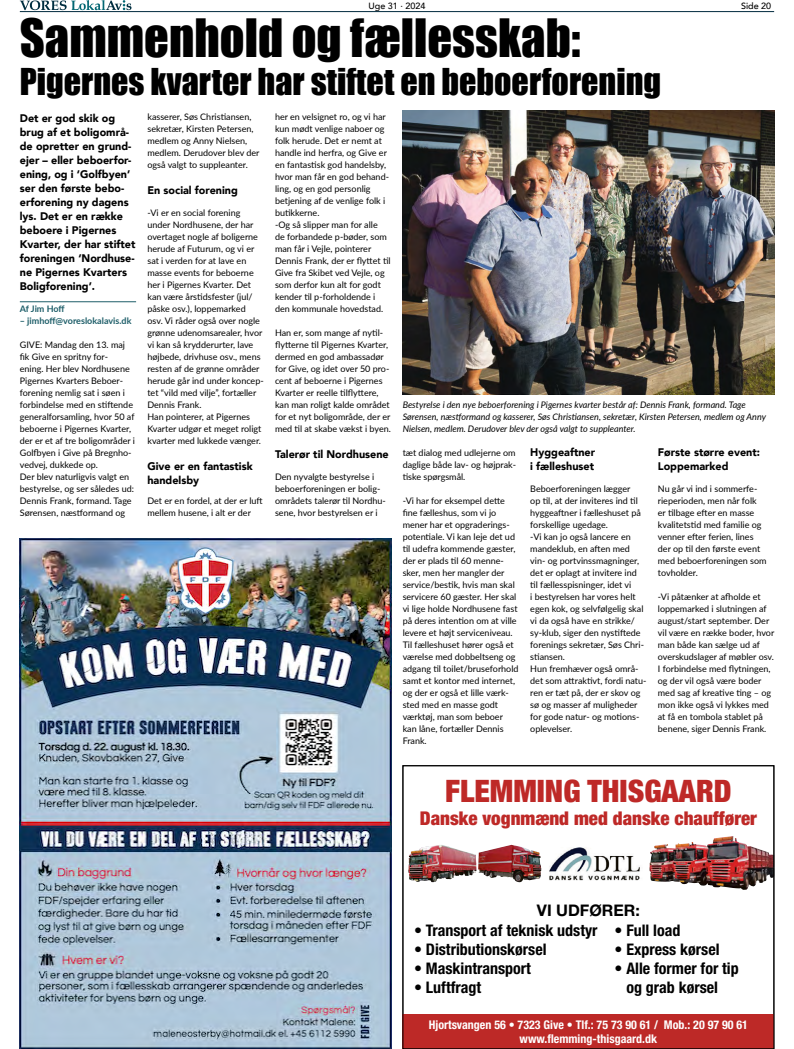
<style>
.page{position:relative;width:794px;height:1049px;background:#fff}
.page>*{position:absolute;margin:0;border:0;box-sizing:border-box;transform-origin:0 0}
.t1{font:48.5px "Impact";color:#000}
.t2{font:34px "Impact";color:#000}
.t3{font:900 condensed 31px "Helvetica Neue LT Std";color:#be2927}
.t4{font:900 condensed 19px "Helvetica Neue LT Std";color:#be2927}
.t5{font:700 condensed 16px/19px "Helvetica Neue LT Std";color:#000;text-align:center}
.t6{font:700 16px "Helvetica Neue LT Std";color:#000}
.t7{font:700 condensed 12px/14px "Helvetica Neue LT Std";color:#fff;text-align:center}
.t8{font:900 11px/14px "Avenir";color:#000}
.t9{font:9px/12px "Lato";color:#000}
.t10{font:italic 9px/12px "Lato";color:#000}
.t11{font:700 9px "Lato";color:#1e5e69}
.t12{font:500 9px "Avenir";color:#000}
</style>
<div class="page">
<svg style="left:20px;top:0;width:111px;height:10px"></svg>
<hr style="left:20px;top:11px;width:754px;height:1px;background:#002a3e">
<img style="left:649px;top:836px;width:84px;height:50px">
<div style="left:403px;top:1015px;width:371px;height:34px;background:#bd2927"></div>
<img style="left:549px;top:847px;width:91px;height:34px">
<img style="left:408px;top:845px;width:68px;height:37px">
<img style="left:478px;top:845px;width:63px;height:37px">
<div style="left:403px;top:765px;width:371px;height:284px;border:1px solid #000"></div>
<img style="left:20px;top:539px;width:371px;height:510px">
<hr style="left:20px;top:301px;width:116px;height:1px;background:#1e5e69">
<img style="left:403px;top:111px;width:371px;height:283px">
<p class="t12" style="left:368px;top:-2px;width:58px">Uge 31 · 2024</p>
<p class="t12" style="left:741px;top:-2px;width:32px">Side 20</p>
<h1 class="t1" style="left:20px;top:0;width:562px">Sammenhold og fællesskab:</h1>
<h2 class="t2" style="left:20px;top:55px;width:643px">Pigernes kvarter har stiftet en beboerforening</h2>
<p class="t8" style="left:20px;top:110px;width:117px">Det er god skik og brug af et boligområ&shy;de opretter en grund&shy;ejer – eller beboerfor&shy;ening, og i ‘Golfbyen’ ser den første bebo&shy;erforening ny dagens lys. Det er en række beboere i Pigernes<br>Kvarter, der har stiftet foreningen ‘Nordhuse&shy;ne Pigernes Kvarters<br>Boligforening’.</p>
<p class="t11" style="left:20px;top:302px;width:46px">Af Jim Hoff</p>
<p class="t11" style="left:20px;top:314px;width:113px">– jimhoff@voreslokalavis.dk</p>
<p class="t9" style="left:20px;top:338px;width:117px">GIVE: Mandag den 13. maj fik Give en spritny for-<br>ening. Her blev Nordhusene<br>Pigernes Kvarters Beboer&shy;forening nemlig sat i søen i forbindelse med en stiftende generalforsamling, hvor 50 af beboerne i Pigernes Kvarter, der er et af tre boligområder i<br>Golfbyen i Give på Bregnho&shy;vedvej, dukkede op.<br>Der blev naturligvis valgt en bestyrelse, og ser således ud:<br>Dennis Frank, formand. Tage<br>Sørensen, næstformand og</p>
<p class="t9" style="left:147px;top:110px;width:114px">kasserer, Søs Christiansen, sekretær, Kirsten Petersen, medlem og Anny Nielsen, medlem. Derudover blev der også valgt to suppleanter.</p>
<p class="t8" style="left:147px;top:183px;width:92px">En social forening</p>
<p class="t9" style="left:147px;top:206px;width:118px">-Vi er en social forening under Nordhusene, der har overtaget nogle af boligerne herude af Futurum, og vi er sat i verden for at lave en masse events for beboerne her i Pigernes Kvarter. Det kan være årstidsfester (jul/ påske osv.), loppemarked<br>osv. Vi råder også over nogle grønne udenomsarealer, hvor vi kan så krydderurter, lave højbede, drivhuse osv., mens resten af de grønne områder herude går ind under koncep&shy;tet “vild med vilje”, fortæller<br>Dennis Frank.<br>Han pointerer, at Pigernes<br>Kvarter udgør et meget roligt kvarter med lukkede vænger.</p>
<p class="t8" style="left:147px;top:459px;width:107px">Give er en fantastisk handelsby</p>
<p class="t9" style="left:147px;top:494px;width:117px">Det er en fordel, at der er luft mellem husene, i alt er der</p>
<p class="t9" style="left:275px;top:110px;width:117px">her en velsignet ro, og vi har kun mødt venlige naboer og folk herude. Det er nemt at handle ind herfra, og Give er en fantastisk god handelsby, hvor man får en god behand&shy;ling, og en god personlig betjening af de venlige folk i butikkerne.<br>-Og så slipper man for alle<br>de forbandede p-bøder, som man får i Vejle, pointerer<br>Dennis Frank, der er flyttet til<br>Give fra Skibet ved Vejle, og som derfor kun alt for godt kender til p-forholdende i den kommunale hovedstad.</p>
<p class="t9" style="left:275px;top:326px;width:117px">Han er, som mange af nytil&shy;flytterne til Pigernes Kvarter, dermed en god ambassadør for Give, og idet over 50 pro&shy;cent af beboerne i Pigernes<br>Kvarter er reelle tilflyttere, kan man roligt kalde området for et nyt boligområde, der er med til at skabe vækst i byen.</p>
<p class="t8" style="left:275px;top:447px;width:115px">Talerør til Nordhusene</p>
<p class="t9" style="left:275px;top:470px;width:112px">Den nyvalgte bestyrelse i beboerforeningen er bolig&shy;områdets talerør til Nordhu&shy;sene, hvor bestyrelsen er i</p>
<p class="t10" style="left:403px;top:398px;width:365px">Bestyrelse i den nye beboerforening i Pigernes kvarter består af: Dennis Frank, formand. Tage<br>Sørensen, næstformand og kasserer, Søs Christiansen, sekretær, Kirsten Petersen, medlem og Anny<br>Nielsen, medlem. Derudover blev der også valgt to suppleanter.</p>
<p class="t9" style="left:403px;top:446px;width:115px;text-align:justify">tæt dialog med udlejerne om daglige både lav- og højprak&shy;tiske spørgsmål.</p>
<p class="t9" style="left:403px;top:494px;width:117px">-Vi har for eksempel dette fine fælleshus, som vi jo mener har et opgraderings&shy;potentiale. Vi kan leje det ud til udefra kommende gæster, der er plads til 60 menne&shy;sker, men her mangler der service/bestik, hvis man skal servicere 60 gæster. Her skal vi lige holde Nordhusene fast på deres intention om at ville levere et højt serviceniveau.<br>Til fælleshuset hører også et værelse med dobbeltseng og adgang til toilet/bruseforhold samt et kontor med internet, og der er også et lille værk&shy;sted med en masse godt værktøj, man som beboer kan låne, fortæller Dennis<br>Frank.</p>
<p class="t8" style="left:530px;top:445px;width:66px">Hyggeaftner i fælleshuset</p>
<p class="t9" style="left:530px;top:482px;width:118px">Beboerforeningen lægger<br>op til, at der inviteres ind til hyggeaftner i fælleshuset på forskellige ugedage.<br>-Vi kan jo også lancere en mandeklub, en aften med vin- og portvinssmagninger, det er oplagt at invitere ind til fællesspisninger, idet vi<br>i bestyrelsen har vores helt egen kok, og selvfølgelig skal vi da også have en strikke/ sy-klub, siger den nystiftede forenings sekretær, Søs Chri&shy;stiansen.<br>Hun fremhæver også områ&shy;det som attraktivt, fordi natu&shy;ren er tæt på, der er skov og sø og masser af muligheder for gode natur- og motions&shy;oplevelser.</p>
<p class="t8" style="left:658px;top:445px;width:104px">Første større event:<br>Loppemarked</p>
<p class="t9" style="left:658px;top:482px;width:110px">Nu går vi ind i sommerfe&shy;rieperioden, men når folk er tilbage efter en masse kvalitetstid med familie og venner efter ferien, lines der op til den første event med beboerforeningen som tovholder.</p>
<p class="t9" style="left:658px;top:590px;width:118px">-Vi påtænker at afholde et loppemarked i slutningen af august/start september. Der vil være en række boder, hvor man både kan sælge ud af overskudslager af møbler osv.<br>I forbindelse med flytningen, og der vil også være boder med sag af kreative ting – og mon ikke også vi lykkes med at få en tombola stablet på benene, siger Dennis Frank.</p>
<h3 class="t3" style="left:445px;top:772px;width:288px">Flemming Thisgaard</h3>
<h3 class="t4" style="left:420px;top:806px;width:339px">danske vognmænd med danske chauffører</h3>
<h3 class="t6" style="left:537px;top:900px;width:104px">VI UDFØRER:</h3>
<h3 class="t5" style="left:414px;top:920px;width:185px">• Transport af teknisk udstyr</h3>
<h3 class="t5" style="left:414px;top:939px;width:134px">• Distributionskørsel</h3>
<h3 class="t5" style="left:414px;top:958px;width:118px">• Maskintransport</h3>
<h3 class="t5" style="left:414px;top:977px;width:69px">• Luftfragt</h3>
<h3 class="t5" style="left:614px;top:920px;width:67px">• Full load</h3>
<h3 class="t5" style="left:614px;top:939px;width:107px">• Express kørsel</h3>
<h3 class="t5" style="left:614px;top:958px;width:126px">• Alle former for tip og grab kørsel</h3>
<h3 class="t7" style="left:429px;top:1017px;width:321px">Hjortsvangen 56 • 7323 Give • Tlf.: 75 73 90 61 / Mob.: 20 97 90 61 www.flemming-thisgaard.dk</h3>
</div>
